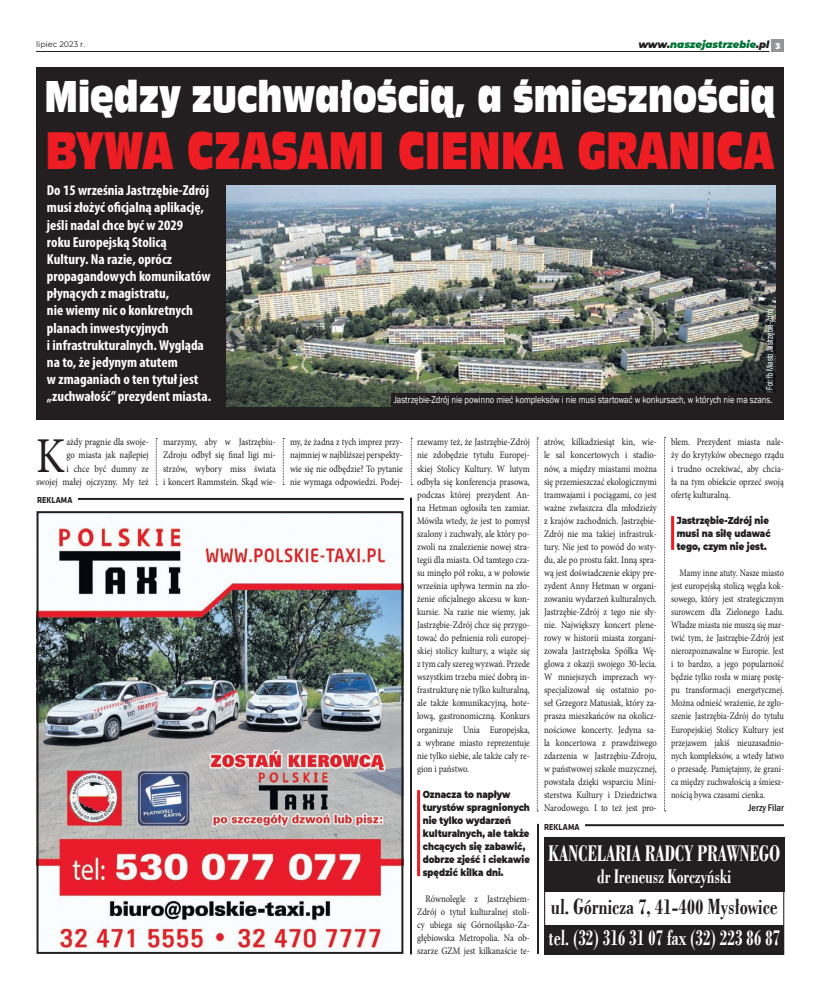
<style>
.page{position:relative;width:820px;height:993px;background:#fff}
.page>*{position:absolute;margin:0;border:0;box-sizing:border-box;transform-origin:0 0}
.Tekst{font:50.1px "Minion Pro";color:#231f20;scale:.85 1}
.tytul_maly{font:49px "Incised 901 Ct EU";color:#ee1d23;scale:.77 1}
.tytul_maly-2{font:41.3px "Incised 901 Ct EU";color:#fff;scale:.77 1}
.Tekst-2{font:23.8px "Bodoni Bd Cn EU";color:#fff;scale:.84 1}
.Tekst-3{font:23.3px "Bodoni Bd Cn EU";color:#fff;scale:.81 1}
.Tekst-4{font:23.1px "Bodoni Bd Cn EU";color:#231f20;scale:.9 1}
.Tekst-5{font:20.8px "Bodoni Bd Cn EU";color:#fff;scale:.84 1}
.Tekst-6{font:700 condensed 14.5px/17.2px "Myriad Pro";color:#fff}
.Tekst-7{font:10px/13px "Minion Pro";color:#231f20;text-align:justify;scale:.86 1}
.Tekst-8{font:10px/13px "Minion Pro";color:#231f20;text-align:justify;scale:.83 1}
.t1{font:900 10px/13px "Montserrat";color:#231f20;scale:.85 1}
.Tekst-9{font:10px/13px "Minion Pro";color:#231f20;text-align:right;scale:.87 1}
.foto{font:10px "Franklin Gothic";color:#fff;scale:.84 1}
.tekst{font:italic 900 10px "Montserrat";color:#007236}
.autor{font:500 condensed 10px "Franklin Gothic";color:#231f20}
.Tekst-10{font:9px "Arial Narrow";color:#fff;scale:.81 1}
.tekst-2{font:700 9px "Klavika";color:#231f20;scale:.9 1}
.t2{font:8px "Montserrat";color:#231f20}
.tekst-3{font:900 8px "Montserrat";color:#fff}
.s1{color:#231f20}
</style>
<div class="page">
<div style="left:36px;top:67px;width:747px;height:352px;background:#231f20"></div>
<div style="left:771px;top:40px;width:12px;height:12px;background:#939598"></div>
<hr style="left:36px;top:51px;width:733px;height:1px;background:#231f20">
<img style="left:39px;top:524px;width:361px;height:425px">
<div style="left:36px;top:511px;width:367px;height:442px;border:2px solid #231f20"></div>
<div style="left:544px;top:836px;width:240px;height:55px;background:#231f20"></div>
<div style="left:544px;top:924px;width:239px;height:30px;background:#231f20"></div>
<div style="left:544px;top:836px;width:240px;height:118px;border:1px solid #231f20"></div>
<hr style="left:584px;top:823px;width:199px;height:2px;background:#231f20">
<hr style="left:78px;top:497px;width:326px;height:2px;background:#231f20">
<img style="left:226px;top:185px;width:549px;height:221px">
<hr style="left:410px;top:497px;width:2px;height:457px;background:#231f20">
<hr style="left:537px;top:823px;width:2px;height:130px;background:#231f20">
<div style="left:391px;top:393px;width:384px;height:13px;background:#231f20"></div>
<svg style="left:156px;top:438px;width:1px;height:47px"></svg>
<svg style="left:283px;top:438px;width:1px;height:47px"></svg>
<svg style="left:411px;top:438px;width:1px;height:47px"></svg>
<svg style="left:537px;top:437px;width:1px;height:374px"></svg>
<svg style="left:664px;top:437px;width:1px;height:374px"></svg>
<hr style="left:417px;top:789px;width:3px;height:86px;background:#ee1d23">
<hr style="left:670px;top:516px;width:3px;height:33px;background:#ee1d23">
<p class="t2" style="left:36px;top:39px;width:51px">lipiec 2023 r.</p>
<p class="tekst" style="left:638px;top:37px;width:133px"><span class="s1">www.</span>naszejastrzebie<span class="s1">.pl</span></p>
<p class="tekst-3" style="left:775px;top:40px;width:6px">3</p>
<p class="tytul_maly-2" style="left:44px;top:72px;width:950px">Między zuchwałością, a śmiesznością</p>
<p class="tytul_maly" style="left:45px;top:121px;width:947px">BYWA CZASAMI CIENKA GRANICA</p>
<p class="Tekst-6" style="left:47px;top:181px;width:166px">Do 15 września Jastrzębie-Zdrój musi złożyć oficjalną aplikację, jeśli nadal chce być w 2029<br>roku Europejską Stolicą<br>Kultury. Na razie, oprócz propagandowych komunikatów płynących z magistratu,<br>nie wiemy nic o konkretnych planach inwestycyjnych<br>i infrastrukturalnych. Wygląda na to, że jedynym atutem<br>w zmaganiach o ten tytuł jest „zuchwałość” prezydent miasta.</p>
<p class="Tekst-10" style="left:762px;top:389px;width:102px;rotate:-90deg">Fot: fb Miasto Jastrzębie-Zdrój</p>
<p class="foto" style="left:393px;top:393px;width:452px">Jastrzębie-Zdrój nie powinno mieć kompleksów i nie musi startować w konkursach, w których nie ma szans.</p>
<p class="Tekst-9" style="left:36px;top:435px;width:131px">ażdy pragnie dla swoje-<br>go miasta jak najlepiej<br>i chce być dumny ze<br>swojej małej ojczyzny. My też</p>
<p class="Tekst-9" style="left:163px;top:435px;width:131px;text-align:justify">marzymy, aby w Jastrzębiu-Zdroju odbył się finał ligi mi&shy;strzów, wybory miss świata i koncert Rammstein. Skąd wie-</p>
<p class="Tekst-7" style="left:290px;top:435px;width:133px">my, że żadna z tych imprez przy&shy;najmniej w najbliższej perspekty&shy;wie się nie odbędzie? To pytanie nie wymaga odpowiedzi. Podej-</p>
<p class="Tekst-7" style="left:417px;top:435px;width:133px">rzewamy też, że Jastrzębie-Zdrój nie zdobędzie tytułu Europej&shy;skiej Stolicy Kultury. W lutym odbyła się konferencja prasowa, podczas której prezydent An&shy;na Hetman ogłosiła ten zamiar.<br>Mówiła wtedy, że jest to pomysł szalony i zuchwały, ale który po&shy;zwoli na znalezienie nowej stra&shy;tegii dla miasta. Od tamtego cza&shy;su minęło pół roku, a w połowie września upływa termin na zło&shy;żenie oficjalnego akcesu w kon&shy;kursie. Na razie nie wiemy, jak Jastrzębie-Zdrój chce się przygo&shy;tować do pełnienia roli europej&shy;skiej stolicy kultury, a wiąże się z tym cały szereg wyzwań. Przede wszystkim trzeba mieć dobrą in&shy;frastrukturę nie tylko kulturalną, ale także komunikacyjną, hote&shy;lową, gastronomiczną. Konkurs organizuje Unia Europejska, a wybrane miasto reprezentuje nie tylko siebie, ale także cały re&shy;gion i państwo.</p>
<p class="t1" style="left:422px;top:786px;width:127px">Oznacza to napływ turystów spragnionych nie tylko wydarzeń kulturalnych, ale także chcących się zabawić, dobrze zjeść i ciekawie spędzić kilka dni.</p>
<p class="Tekst-7" style="left:417px;top:892px;width:133px;text-indent:9px">Równolegle z Jastrzębiem-Zdrój o tytuł kulturalnej stoli&shy;cy ubiega się Górnośląsko-Za&shy;głębiowska Metropolia. Na ob&shy;szarze GZM jest kilkanaście te-</p>
<p class="Tekst" style="left:36px;top:422px;width:35px">K</p>
<p class="tekst-2" style="left:37px;top:495px;width:41px">REKLAMA</p>
<p class="Tekst-7" style="left:544px;top:435px;width:133px">atrów, kilkadziesiąt kin, wie&shy;le sal koncertowych i stadio&shy;nów, a między miastami można się przemieszczać ekologicznymi tramwajami i pociągami, co jest ważne zwłaszcza dla młodzieży z krajów zachodnich. Jastrzębie-Zdrój nie ma takiej infrastruk&shy;tury. Nie jest to powód do wsty&shy;du, ale po prostu fakt. Inną spra&shy;wą jest doświadczenie ekipy pre&shy;zydent Anny Hetman w organi&shy;zowaniu wydarzeń kulturalnych.<br>Jastrzębie-Zdrój z tego nie sły&shy;nie. Największy koncert plene&shy;rowy w historii miasta zorgani&shy;zowała Jastrzębska Spółka Wę&shy;glowa z okazji swojego 30-lecia.<br>W mniejszych imprezach wy&shy;specjalizował się ostatnio po&shy;seł Grzegorz Matusiak, który za&shy;prasza mieszkańców na okolicz&shy;nościowe koncerty. Jedyna sa&shy;la koncertowa z prawdziwego zdarzenia w Jastrzębiu-Zdroju, w państwowej szkole muzycznej, powstała dzięki wsparciu Mini&shy;sterstwa Kultury i Dziedzictwa Narodowego. I to też jest pro-</p>
<p class="Tekst-7" style="left:670px;top:435px;width:133px">blem. Prezydent miasta nale&shy;ży do krytyków obecnego rządu i trudno oczekiwać, aby chcia&shy;ła na tym obiekcie oprzeć swoją ofertę kulturalną.</p>
<p class="t1" style="left:676px;top:513px;width:112px">Jastrzębie-Zdrój nie musi na siłę udawać tego, czym nie jest.</p>
<p class="Tekst-8" style="left:670px;top:566px;width:137px;text-indent:9px">Mamy inne atuty. Nasze miasto jest europejską stolicą węgla kok&shy;sowego, który jest strategicznym surowcem dla Zielonego Ładu.<br>Władze miasta nie muszą się mar&shy;twić tym, że Jastrzębie-Zdrój jest nierozpoznawalne w Europie. Jest i to bardzo, a jego popularność będzie tylko rosła w miarę postę&shy;pu transformacji energetycznej.<br>Można odnieść wrażenie, że zgło&shy;szenie Jastrzębia-Zdrój do tytułu Europejskiej Stolicy Kultury jest przejawem jakiś nieuzasadnio&shy;nych kompleksów, a wtedy łatwo o przesadę. Pamiętajmy, że grani&shy;ca między zuchwałością a śmiesz&shy;nością bywa czasami cienka.</p>
<p class="autor" style="left:748px;top:800px;width:37px">Jerzy Filar</p>
<p class="tekst-2" style="left:544px;top:821px;width:41px">REKLAMA</p>
<p class="Tekst-2" style="left:548px;top:838px;width:278px">KANCELARIA RADCY PRAWNEGO</p>
<p class="Tekst-5" style="left:597px;top:863px;width:161px">dr Ireneusz Korczyński</p>
<p class="Tekst-4" style="left:550px;top:892px;width:254px">ul. Górnicza 7, 41-400 Mysłowice</p>
<p class="Tekst-3" style="left:548px;top:923px;width:288px">tel. (32) 316 31 07 fax (32) 223 86 87</p>
</div>
